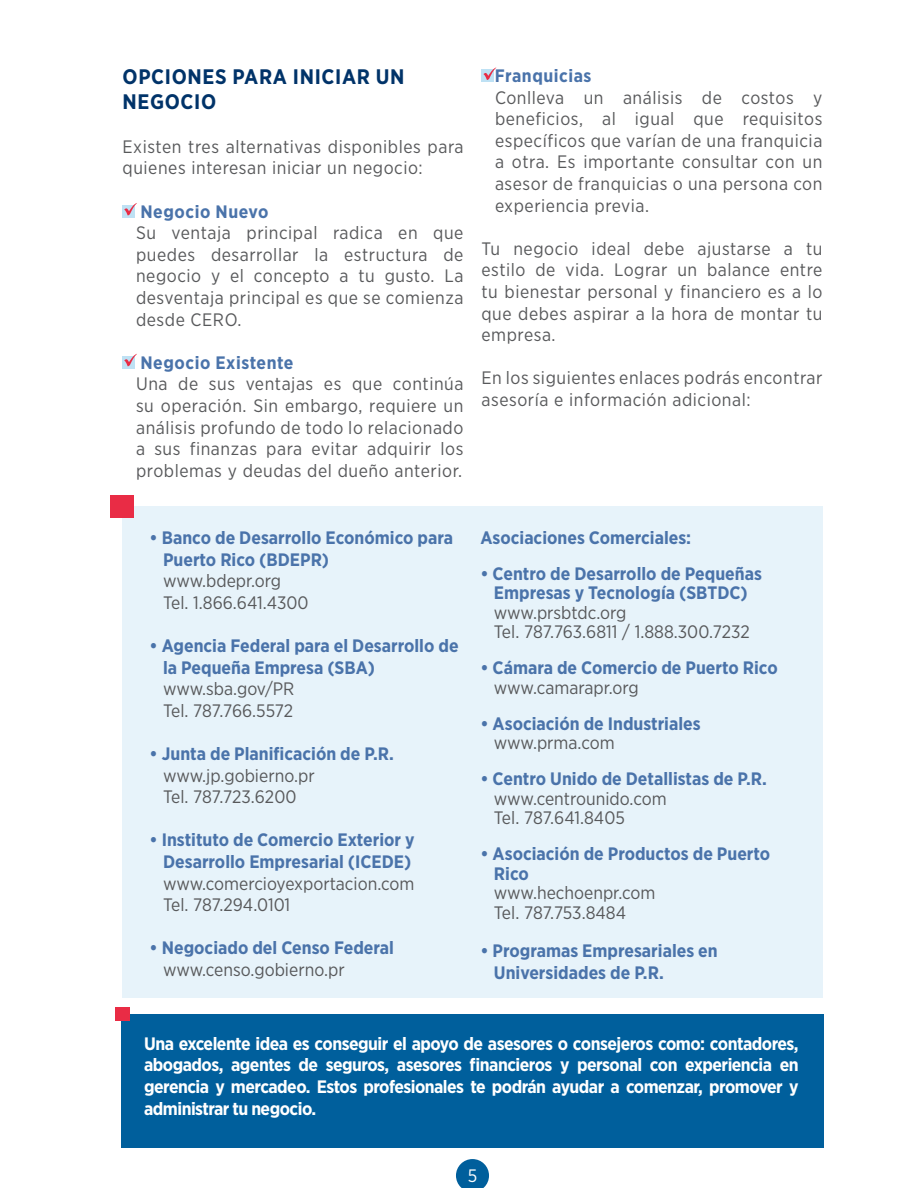
<style>
.page{position:relative;width:918px;height:1188px;background:#fff}
.page>*{position:absolute;margin:0;border:0;box-sizing:border-box;transform-origin:0 0}
.t1{font:700 21px/25.2px "Gotham Narrow";letter-spacing:.03em;color:#003369}
.t2{font:18px/21.6px "Gotham Narrow";letter-spacing:.03em;color:#58595b;text-align:justify}
.t3{font:700 18px/21.6px "Gotham Narrow";color:#4a73aa}
.t4{font:18px/21.6px "Gotham Narrow";color:#58595b}
.t5{font:700 18px/21.6px "Gotham Narrow";letter-spacing:-.03em;color:#fff;text-align:justify}
.t6{font:700 18px "Gotham Narrow";letter-spacing:.03em;color:#4a73aa}
.t7{font:18px/21.6px "Gotham Narrow";letter-spacing:-.01em;color:#58595b}
.t8{font:18px "Gotham Narrow";color:#fff}
</style>
<div class="page">
<div style="left:122px;top:1014px;width:702px;height:134px;background:#005f9c"></div>
<div style="left:122px;top:507px;width:701px;height:491px;background:#e7f3fa"></div>
<div style="left:110px;top:495px;width:23px;height:23px;background:#e92c45"></div>
<svg style="left:456px;top:1159px;width:33px;height:29px"></svg>
<div style="left:115px;top:1007px;width:15px;height:13px;background:#e92c45"></div>
<div style="left:122px;top:205px;width:13px;height:12px;background:#bee1f4"></div>
<svg style="left:124px;top:203px;width:13px;height:12px"></svg>
<div style="left:122px;top:356px;width:13px;height:12px;background:#bee1f4"></div>
<svg style="left:124px;top:354px;width:13px;height:12px"></svg>
<div style="left:482px;top:69px;width:12px;height:13px;background:#bee1f4"></div>
<svg style="left:484px;top:68px;width:12px;height:12px"></svg>
<p class="t1" style="left:123px;top:66px;width:284px">OPCIONES PARA INICIAR UN<br>NEGOCIO</p>
<p class="t2" style="left:123px;top:136px;width:342px">Existen tres alternativas disponibles para quienes interesan iniciar un negocio:</p>
<p class="t6" style="left:123px;top:205px;width:147px">• Negocio Nuevo</p>
<p class="t2" style="left:136px;top:223px;width:329px">Su ventaja principal radica en que puedes desarrollar la estructura de negocio y el concepto a tu gusto. La desventaja principal es que se comienza desde CERO.</p>
<p class="t6" style="left:123px;top:356px;width:172px">• Negocio Existente</p>
<p class="t2" style="left:136px;top:374px;width:329px">Una de sus ventajas es que continúa su operación. Sin embargo, requiere un análisis profundo de todo lo relacionado a sus finanzas para evitar adquirir los problemas y deudas del dueño anterior.</p>
<p class="t6" style="left:482px;top:69px;width:111px">• Franquicias</p>
<p class="t2" style="left:495px;top:87px;width:329px">Conlleva un análisis de costos y beneficios, al igual que requisitos específicos que varían de una franquicia a otra. Es importante consultar con un asesor de franquicias o una persona con experiencia previa.</p>
<p class="t2" style="left:482px;top:238px;width:342px">Tu negocio ideal debe ajustarse a tu estilo de vida. Lograr un balance entre tu bienestar personal y financiero es a lo que debes aspirar a la hora de montar tu empresa.</p>
<p class="t2" style="left:482px;top:368px;width:343px">En los siguientes enlaces podrás encontrar asesoría e información adicional:</p>
<p class="t3" style="left:163px;top:528px;width:291px;text-indent:-14px">• Banco de Desarrollo Económico para<br>Puerto Rico (BDEPR)</p>
<p class="t4" style="left:163px;top:571px;width:147px">www.bdepr.org<br>Tel. 1.866.641.4300</p>
<p class="t3" style="left:163px;top:636px;width:297px;text-indent:-14px">• Agencia Federal para el Desarrollo de la Pequeña Empresa (SBA)</p>
<p class="t7" style="left:163px;top:679px;width:133px">www.sba.gov/PR<br>Tel. 787.766.5572</p>
<p class="t3" style="left:150px;top:744px;width:246px">• Junta de Planificación de P.R.</p>
<p class="t4" style="left:163px;top:765px;width:153px">www.jp.gobierno.pr<br>Tel. 787.723.6200</p>
<p class="t3" style="left:150px;top:831px;width:267px;text-align:center">• Instituto de Comercio Exterior y<br>Desarrollo Empresarial (ICEDE)</p>
<p class="t4" style="left:163px;top:873px;width:253px">www.comercioyexportacion.com<br>Tel. 787.294.0101</p>
<p class="t3" style="left:150px;top:939px;width:246px">• Negociado del Censo Federal</p>
<p class="t4" style="left:163px;top:960px;width:183px">www.censo.gobierno.pr</p>
<p class="t3" style="left:480px;top:528px;width:212px">Asociaciones Comerciales:</p>
<p class="t3" style="left:480px;top:565px;width:283px;line-height:19.5px;text-align:center">• Centro de Desarrollo de Pequeñas<br>Empresas y Tecnología (SBTDC)</p>
<p class="t4" style="left:494px;top:604px;width:258px;line-height:19.5px">www.prsbtdc.org<br>Tel. 787.763.6811 / 1.888.300.7232</p>
<p class="t3" style="left:480px;top:659px;width:299px">• Cámara de Comercio de Puerto Rico</p>
<p class="t4" style="left:494px;top:678px;width:146px">www.camarapr.org</p>
<p class="t3" style="left:480px;top:714px;width:222px">• Asociación de Industriales</p>
<p class="t4" style="left:494px;top:733px;width:122px">www.prma.com</p>
<p class="t3" style="left:480px;top:770px;width:288px">• Centro Unido de Detallistas de P.R.</p>
<p class="t4" style="left:494px;top:790px;width:174px;line-height:19.5px">www.centrounido.com<br>Tel. 787.641.8405</p>
<p class="t3" style="left:494px;top:846px;width:278px;line-height:19.5px;text-indent:-14px">• Asociación de Productos de Puerto<br>Rico</p>
<p class="t4" style="left:494px;top:884px;width:163px;line-height:19.5px">www.hechoenpr.com<br>Tel. 787.753.8484</p>
<p class="t3" style="left:494px;top:941px;width:225px;text-indent:-14px">• Programas Empresariales en<br>Universidades de P.R.</p>
<p class="t5" style="left:144px;top:1034px;width:656px">Una excelente idea es conseguir el apoyo de asesores o consejeros como: contadores, abogados, agentes de seguros, asesores financieros y personal con experiencia en gerencia y mercadeo. Estos profesionales te podrán ayudar a comenzar, promover y administrar tu negocio.</p>
<p class="t8" style="left:468px;top:1169px;width:11px">5</p>
</div>
